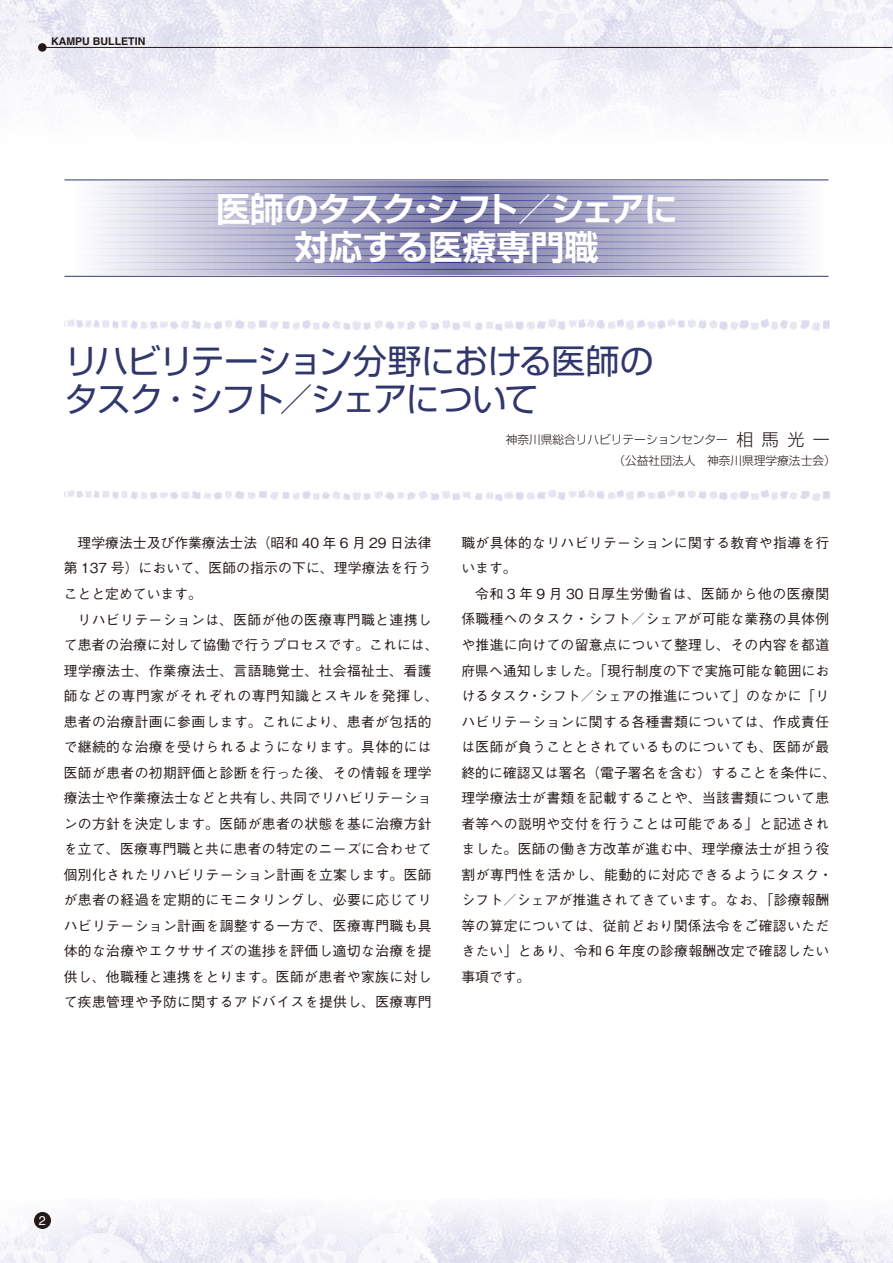
<style>
.page{position:relative;width:893px;height:1263px;background:#fff}
.page>*{position:absolute;margin:0;border:0;box-sizing:border-box;transform-origin:0 0}
.t1{font:34.05px/38.2px "Shin Go Pr 6";letter-spacing:-.045em;color:#31366d}
.t2{font:700 34.05px/37.2px "Shin Go Pr 6 De";letter-spacing:-.02em;color:#fff;text-align:center}
.t3{font:500 13.8px/25.5px "Gothic BBB Pr 6";letter-spacing:.025em;color:#231916}
.t4{font:12.75px "Helvetica";color:#fff}
.t5{font:300 11.7px/20.7px "Shin Go Pr 6";color:#231916}
.t6{font:700 10.65px "Helvetica";color:#231916}
.s1{font-size:16.95px}
</style>
<div class="page">
<img style="left:0;top:0;width:893px;height:181px">
<img style="left:0;top:1205px;width:893px;height:58px">
<hr style="left:43px;top:47px;width:850px;height:1px;background:#231916">
<div style="left:38px;top:43px;width:9px;height:9px;background:#231916;border-radius:50%"></div>
<div style="left:34px;top:1212px;width:17px;height:17px;background:#231916;border-radius:50%"></div>
<svg style="left:91px;top:181px;width:718px;height:94px;background:#b5b5ce"></svg>
<hr style="left:64px;top:180px;width:764px;height:1px;background:#31366d">
<hr style="left:64px;top:187px;width:764px;height:1px;background:#31366d">
<hr style="left:64px;top:193px;width:764px;height:1px;background:#31366d">
<hr style="left:64px;top:200px;width:764px;height:1px;background:#31366d">
<hr style="left:64px;top:207px;width:764px;height:1px;background:#31366d">
<hr style="left:64px;top:214px;width:764px;height:1px;background:#31366d">
<hr style="left:64px;top:221px;width:764px;height:1px;background:#31366d">
<hr style="left:64px;top:228px;width:764px;height:1px;background:#31366d">
<hr style="left:64px;top:235px;width:764px;height:1px;background:#31366d">
<hr style="left:64px;top:242px;width:764px;height:1px;background:#31366d">
<hr style="left:64px;top:248px;width:764px;height:1px;background:#31366d">
<hr style="left:64px;top:255px;width:764px;height:1px;background:#31366d">
<hr style="left:64px;top:262px;width:764px;height:1px;background:#31366d">
<hr style="left:64px;top:269px;width:764px;height:1px;background:#31366d">
<hr style="left:64px;top:276px;width:764px;height:1px;background:#31366d">
<img style="left:64px;top:319px;width:766px;height:12px">
<img style="left:64px;top:490px;width:766px;height:11px">
<p class="t6" style="left:51px;top:35px;width:96px">KAMPU BULLETIN</p>
<h1 class="t2" style="left:216px;top:189px;width:463px">医師のタスク・シフト／シェアに対応する医療専門職</h1>
<h1 class="t1" style="left:64px;top:339px;width:591px">リハビリテーション分野における医師のタスク・シフト／シェアについて</h1>
<p class="t5" style="left:614px;top:428px;width:224px;text-indent:-108px">神奈川県総合リハビリテーションセンター <span class="s1">相馬光一</span>（公益社団法人　神奈川県理学療法士会）</p>
<p class="t3" style="left:64px;top:529px;width:369px;text-align:justify;text-indent:14px">理学療法士及び作業療法士法（昭和 40 年 6 月 29 日法律第 137 号）において、医師の指示の下に、理学療法を行うことと定めています。</p>
<p class="t3" style="left:64px;top:606px;width:376px;text-align:center">リハビリテーションは、医師が他の医療専門職と連携し<br>て患者の治療に対して協働で行うプロセスです。これには、理学療法士、作業療法士、言語聴覚士、社会福祉士、看護師などの専門家がそれぞれの専門知識とスキルを発揮し、患者の治療計画に参画します。これにより、患者が包括的で継続的な治療を受けられるようになります。具体的には医師が患者の初期評価と診断を行った後、その情報を理学療法士や作業療法士などと共有し、共同でリハビリテーションの方針を決定します。医師が患者の状態を基に治療方針を立て、医療専門職と共に患者の特定のニーズに合わせて個別化されたリハビリテーション計画を立案します。医師が患者の経過を定期的にモニタリングし、必要に応じてリハビリテーション計画を調整する一方で、医療専門職も具体的な治療やエクササイズの進捗を評価し適切な治療を提供し、他職種と連携をとります。医師が患者や家族に対して疾患管理や予防に関するアドバイスを提供し、医療専門</p>
<p class="t3" style="left:461px;top:529px;width:369px">職が具体的なリハビリテーションに関する教育や指導を行います。</p>
<p class="t3" style="left:461px;top:580px;width:376px;text-indent:14px">令和 3 年 9 月 30 日厚生労働省は、医師から他の医療関係職種へのタスク・シフト／シェアが可能な業務の具体例や推進に向けての留意点について整理し、その内容を都道府県へ通知しました。「現行制度の下で実施可能な範囲におけるタスク・シフト／シェアの推進について」のなかに「リハビリテーションに関する各種書類については、作成責任は医師が負うこととされているものについても、医師が最終的に確認又は署名（電子署名を含む）することを条件に、理学療法士が書類を記載することや、当該書類について患者等への説明や交付を行うことは可能である」と記述されました。医師の働き方改革が進む中、理学療法士が担う役割が専門性を活かし、能動的に対応できるようにタスク・シフト／シェアが推進されてきています。なお、「診療報酬等の算定については、従前どおり関係法令をご確認いただきたい」とあり、令和 6 年度の診療報酬改定で確認したい事項です。</p>
<p class="t4" style="left:39px;top:1213px;width:9px">2</p>
</div>
